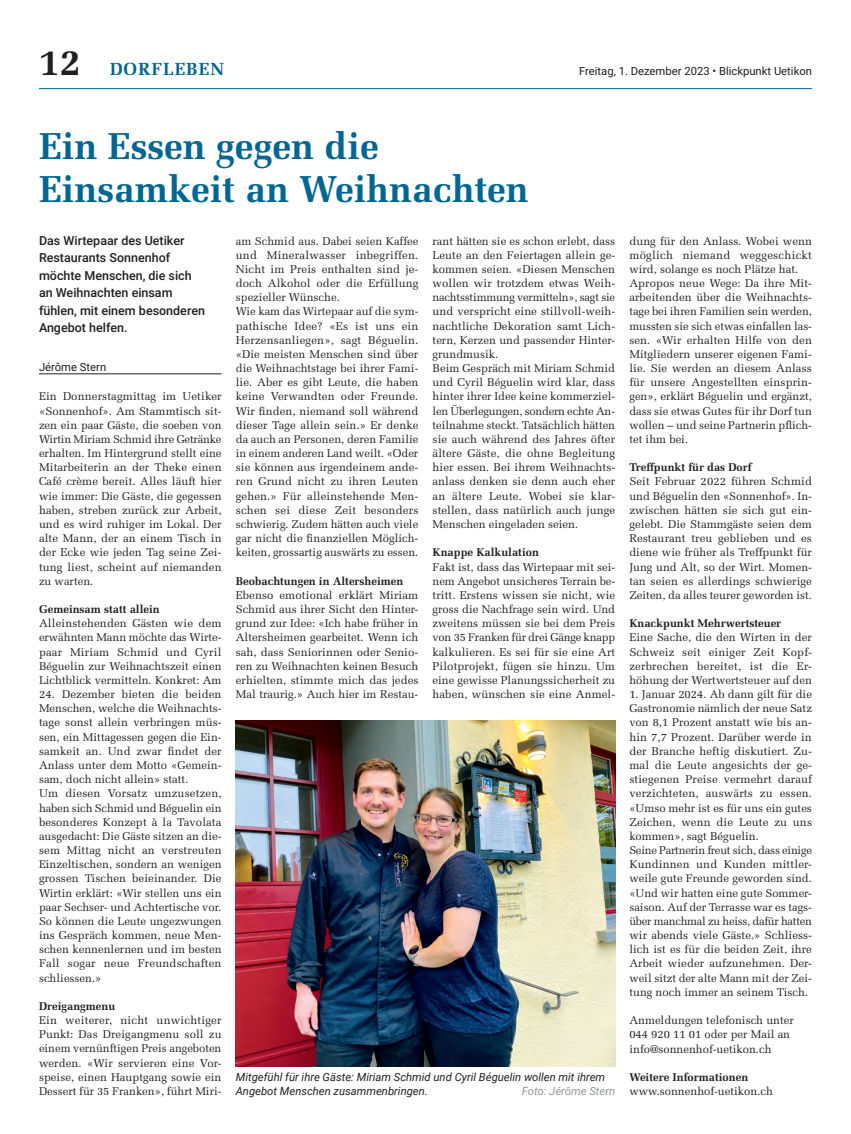
<style>
.page{position:relative;width:851px;height:1134px;background:#fff}
.page>*{position:absolute;margin:0;border:0;box-sizing:border-box;transform-origin:0 0}
.t1{font:700 37.5px/42.5px "Melior LT Std";color:#026693}
.t2{font:700 17.5px "Melior LT Std";letter-spacing:.05em;color:#026693}
.t3{font:500 12.5px/17.5px "Roboto";color:#231f20}
.t4{font:11.25px/14.1px "Melior LT Std";color:#231f20;text-align:justify}
.t5{font:700 11.25px "Melior LT Std";color:#231f20}
.t6{font:italic 11.25px/14.1px "Roboto";color:#231f20}
.t7{font:11.25px "Roboto";color:#231f20}
.t8{font:italic 11.25px "Roboto";color:#939598}
.s1{font-size:37.5px;color:#231f20}
</style>
<div class="page">
<hr style="left:39px;top:88px;width:772px;height:1px;background:#026693">
<hr style="left:39px;top:374px;width:182px;height:1px;background:#231f20">
<img style="left:236px;top:721px;width:379px;height:346px">
<h2 class="t2" style="left:39px;top:58px;width:186px"><span class="s1">12</span> DORFLEBEN</h2>
<p class="t7" style="left:579px;top:63px;width:234px">Freitag, 1. Dezember 2023 • Blickpunkt Uetikon</p>
<h1 class="t1" style="left:39px;top:125px;width:491px">Ein Essen gegen die<br>Einsamkeit an Weihnachten</h1>
<p class="t3" style="left:39px;top:231px;width:167px">Das Wirtepaar des Uetiker<br>Restaurants Sonnenhof möchte Menschen, die sich an Weihnachten einsam fühlen, mit einem besonderen<br>Angebot helfen.</p>
<p class="t7" style="left:39px;top:359px;width:69px">Jérôme Stern</p>
<p class="t4" style="left:39px;top:390px;width:184px">Ein Donnerstagmittag im Uetiker «Sonnenhof». Am Stammtisch sit&shy;zen ein paar Gäste, die soeben von Wirtin Miriam Schmid ihre Getränke erhalten. Im Hintergrund stellt eine Mitarbeiterin an der Theke einen Café crème bereit. Alles läuft hier wie immer: Die Gäste, die gegessen haben, streben zurück zur Arbeit, und es wird ruhiger im Lokal. Der alte Mann, der an einem Tisch in der Ecke wie jeden Tag seine Zei&shy;tung liest, scheint auf niemanden zu warten.</p>
<p class="t5" style="left:39px;top:602px;width:122px">Gemeinsam statt allein</p>
<p class="t4" style="left:39px;top:616px;width:184px">Alleinstehenden Gästen wie dem erwähnten Mann möchte das Wirte&shy;paar Miriam Schmid und Cyril Béguelin zur Weihnachtszeit einen Lichtblick vermitteln. Konkret: Am</p>
<p class="t4" style="left:39px;top:687px;width:184px;text-align:left">24. Dezember bieten die beiden<br>Menschen, welche die Weihnachts&shy;tage sonst allein verbringen müs&shy;sen, ein Mittagessen gegen die Ein&shy;samkeit an. Und zwar findet der<br>Anlass unter dem Motto «Gemein&shy;sam, doch nicht allein» statt.<br>Um diesen Vorsatz umzusetzen, haben sich Schmid und Béguelin ein besonderes Konzept à la Tavolata ausgedacht: Die Gäste sitzen an die&shy;sem Mittag nicht an verstreuten<br>Einzeltischen, sondern an wenigen grossen Tischen beieinander. Die<br>Wirtin erklärt: «Wir stellen uns ein paar Sechser- und Achtertische vor.<br>So können die Leute ungezwungen ins Gespräch kommen, neue Men&shy;schen kennenlernen und im besten<br>Fall sogar neue Freundschaften schliessen.»</p>
<p class="t5" style="left:39px;top:999px;width:78px">Dreigangmenu</p>
<p class="t4" style="left:39px;top:1013px;width:184px">Ein weiterer, nicht unwichtiger Punkt: Das Dreigangmenu soll zu einem vernünftigen Preis angeboten werden. «Wir servieren eine Vor&shy;speise, einen Hauptgang sowie ein Dessert für 35 Franken», führt Miri-</p>
<p class="t4" style="left:236px;top:234px;width:184px;text-align:left">am Schmid aus. Dabei seien Kaffee und Mineralwasser inbegriffen.<br>Nicht im Preis enthalten sind je&shy;doch Alkohol oder die Erfüllung spezieller Wünsche.<br>Wie kam das Wirtepaar auf die sym&shy;pathische Idee? «Es ist uns ein<br>Herzensanliegen», sagt Béguelin. «Die meisten Menschen sind über die Weihnachtstage bei ihrer Fami&shy;lie. Aber es gibt Leute, die haben keine Verwandten oder Freunde.<br>Wir finden, niemand soll während dieser Tage allein sein.» Er denke da auch an Personen, deren Familie in einem anderen Land weilt. «Oder sie können aus irgendeinem ande&shy;ren Grund nicht zu ihren Leuten gehen.» Für alleinstehende Men&shy;schen sei diese Zeit besonders schwierig. Zudem hätten auch viele gar nicht die finanziellen Möglich&shy;keiten, grossartig auswärts zu essen.</p>
<p class="t5" style="left:236px;top:574px;width:169px">Beobachtungen in Altersheimen</p>
<p class="t4" style="left:236px;top:588px;width:184px">Ebenso emotional erklärt Miriam Schmid aus ihrer Sicht den Hinter&shy;grund zur Idee: «Ich habe früher in Altersheimen gearbeitet. Wenn ich sah, dass Seniorinnen oder Senio&shy;ren zu Weihnachten keinen Besuch erhielten, stimmte mich das jedes Mal traurig.» Auch hier im Restau-</p>
<p class="t4" style="left:432px;top:234px;width:184px;text-align:left">rant hätten sie es schon erlebt, dass Leute an den Feiertagen allein ge&shy;kommen seien. «Diesen Menschen wollen wir trotzdem etwas Weih&shy;nachtsstimmung vermitteln», sagt sie und verspricht eine stillvoll-weih&shy;nachtliche Dekoration samt Lich&shy;tern, Kerzen und passender Hinter&shy;grundmusik.<br>Beim Gespräch mit Miriam Schmid und Cyril Béguelin wird klar, dass hinter ihrer Idee keine kommerziel&shy;len Überlegungen, sondern echte An&shy;teilnahme steckt. Tatsächlich hätten sie auch während des Jahres öfter ältere Gäste, die ohne Begleitung hier essen. Bei ihrem Weihnachts&shy;anlass denken sie denn auch eher an ältere Leute. Wobei sie klar&shy;stellen, dass natürlich auch junge Menschen eingeladen seien.</p>
<p class="t5" style="left:432px;top:546px;width:108px">Knappe Kalkulation</p>
<p class="t4" style="left:432px;top:560px;width:184px">Fakt ist, dass das Wirtepaar mit sei&shy;nem Angebot unsicheres Terrain be&shy;tritt. Erstens wissen sie nicht, wie gross die Nachfrage sein wird. Und zweitens müssen sie bei dem Preis von 35 Franken für drei Gänge knapp kalkulieren. Es sei für sie eine Art Pilotprojekt, fügen sie hinzu. Um eine gewisse Planungssicherheit zu haben, wünschen sie eine Anmel-</p>
<p class="t6" style="left:236px;top:1069px;width:371px">Mitgefühl für ihre Gäste: Miriam Schmid und Cyril Béguelin wollen mit ihrem<br>Angebot Menschen zusammenbringen.</p>
<p class="t8" style="left:521px;top:1083px;width:95px">Foto: Jérôme Stern</p>
<p class="t4" style="left:629px;top:234px;width:184px;text-align:left">dung für den Anlass. Wobei wenn möglich niemand weggeschickt wird, solange es noch Plätze hat.<br>Apropos neue Wege: Da ihre Mit&shy;arbeitenden über die Weihnachts&shy;tage bei ihren Familien sein werden, mussten sie sich etwas einfallen las&shy;sen. «Wir erhalten Hilfe von den<br>Mitgliedern unserer eigenen Fami&shy;lie. Sie werden an diesem Anlass für unsere Angestellten einsprin&shy;gen», erklärt Béguelin und ergänzt, dass sie etwas Gutes für ihr Dorf tun wollen – und seine Partnerin pflich&shy;tet ihm bei.</p>
<p class="t5" style="left:629px;top:461px;width:124px">Treffpunkt für das Dorf</p>
<p class="t4" style="left:629px;top:475px;width:184px">Seit Februar 2022 führen Schmid und Béguelin den «Sonnenhof». In&shy;zwischen hätten sie sich gut ein&shy;gelebt. Die Stammgäste seien dem Restaurant treu geblieben und es diene wie früher als Treffpunkt für Jung und Alt, so der Wirt. Momen&shy;tan seien es allerdings schwierige Zeiten, da alles teurer geworden ist.</p>
<p class="t5" style="left:629px;top:617px;width:153px">Knackpunkt Mehrwertsteuer</p>
<p class="t4" style="left:629px;top:630px;width:184px">Eine Sache, die den Wirten in der Schweiz seit einiger Zeit Kopf&shy;zerbrechen bereitet, ist die Er&shy;höhung der Wertwertsteuer auf den</p>
<p class="t4" style="left:629px;top:687px;width:184px;text-align:left">1. Januar 2024. Ab dann gilt für die Gastronomie nämlich der neue Satz von 8,1 Prozent anstatt wie bis an&shy;hin 7,7 Prozent. Darüber werde in der Branche heftig diskutiert. Zu&shy;mal die Leute angesichts der ge&shy;stiegenen Preise vermehrt darauf verzichteten, auswärts zu essen. «Umso mehr ist es für uns ein gutes Zeichen, wenn die Leute zu uns kommen», sagt Béguelin.<br>Seine Partnerin freut sich, dass einige Kundinnen und Kunden mittler&shy;weile gute Freunde geworden sind. «Und wir hatten eine gute Sommer&shy;saison. Auf der Terrasse war es tags&shy;über manchmal zu heiss, dafür hatten wir abends viele Gäste.» Schliess&shy;lich ist es für die beiden Zeit, ihre Arbeit wieder aufzunehmen. Der&shy;weil sitzt der alte Mann mit der Zei&shy;tung noch immer an seinem Tisch.</p>
<p class="t4" style="left:629px;top:1013px;width:166px;text-align:left">Anmeldungen telefonisch unter<br>044 920 11 01 oder per Mail an info@sonnenhof-uetikon.ch</p>
<p class="t5" style="left:629px;top:1070px;width:120px">Weitere Informationen</p>
<p class="t4" style="left:629px;top:1084px;width:145px">www.sonnenhof-uetikon.ch</p>
</div>
